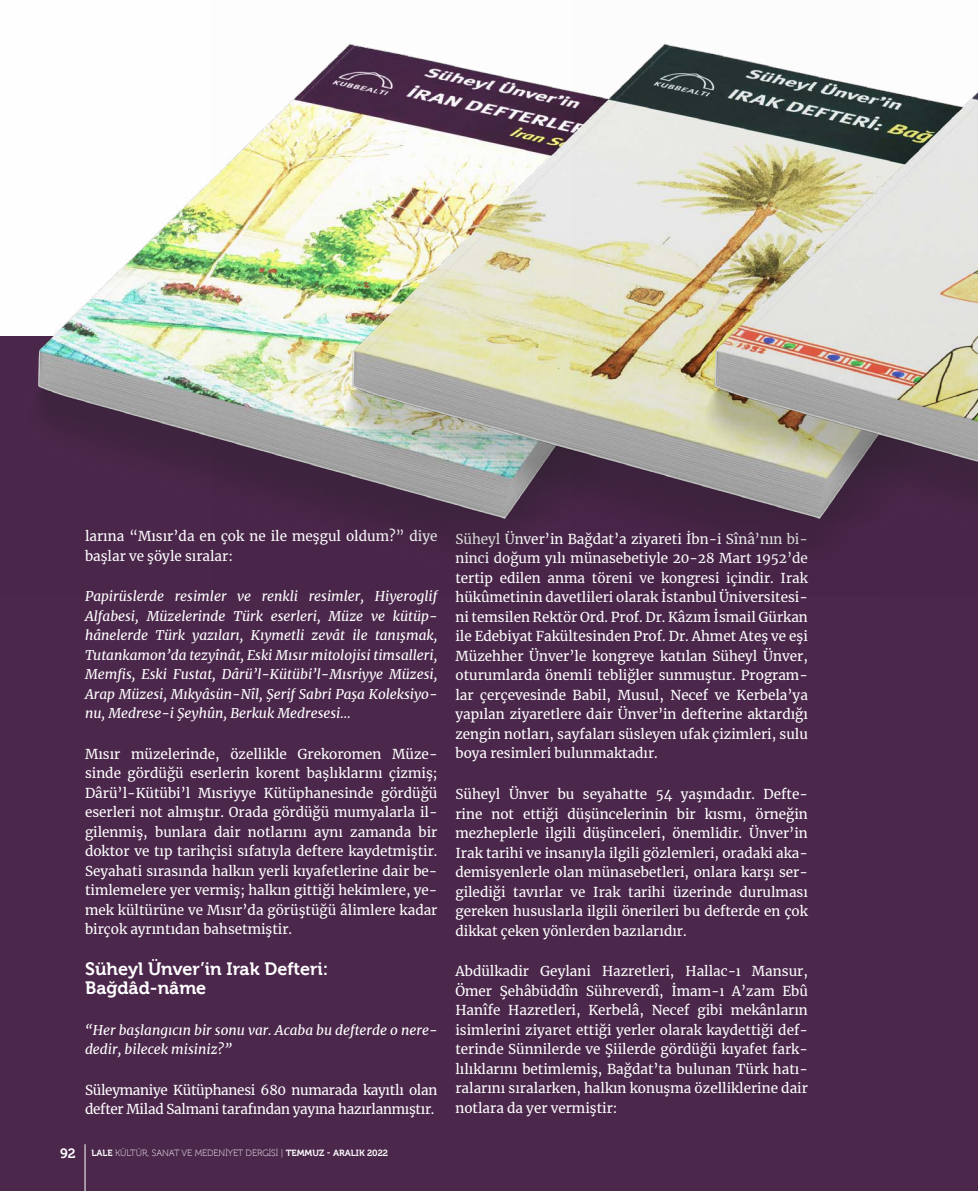
<style>
.page{position:relative;width:978px;height:1191px;background:#fff}
.page>*{position:absolute;margin:0;border:0;box-sizing:border-box;transform-origin:0 0}
.t1{font:18px/19.5px "Museo 700 EP";color:#fff}
.t2{font:13.5px/19.5px "Merriweather";color:#fff;text-align:justify}
.t3{font:italic 13.5px/19.5px "Merriweather";color:#fff;text-align:justify}
.t4{font:13.5px/19.5px "Merriweather";letter-spacing:-.02em;color:#fff}
.t5{font:9px "Museo 100 EP";color:#fff}
.s1{font-family:"Museo 700 EP";font-size:13.5px}
.s2{font-family:"Museo 700 EP"}
</style>
<div class="page">
<div style="left:0;top:336px;width:978px;height:855px;background:#4b274b"></div>
<hr style="left:85px;top:1144px;width:1px;height:47px;background:#fff">
<img style="left:38px;top:179px;width:174px;height:288px">
<img style="left:212px;top:43px;width:362px;height:483px">
<img style="left:574px;top:43px;width:404px;height:500px">
<p class="t2" style="left:85px;top:526px;width:354px">larına “Mısır’da en çok ne ile meşgul oldum?” diye başlar ve şöyle sıralar:</p>
<p class="t3" style="left:85px;top:586px;width:354px">Papirüslerde resimler ve renkli resimler, Hiyeroglif Alfabesi, Müzelerinde Türk eserleri, Müze ve kütüp&shy;hânelerde Türk yazıları, Kıymetli zevât ile tanışmak, Tutankamon’da tezyînât, Eski Mısır mitolojisi timsalleri, Memfis, Eski Fustat, Dârü’l-Kütübi’l-Mısriyye Müzesi, Arap Müzesi, Mıkyâsün-Nîl, Şerif Sabri Paşa Koleksiyo&shy;nu, Medrese-i Şeyhûn, Berkuk Medresesi…</p>
<p class="t2" style="left:85px;top:743px;width:354px">Mısır müzelerinde, özellikle Grekoromen Müze&shy;sinde gördüğü eserlerin korent başlıklarını çizmiş; Dârü’l-Kütübi’l Mısriyye Kütüphanesinde gördüğü eserleri not almıştır. Orada gördüğü mumyalarla il&shy;gilenmiş, bunlara dair notlarını aynı zamanda bir doktor ve tıp tarihçisi sıfatıyla deftere kaydetmiştir.<br>Seyahati sırasında halkın yerli kıyafetlerine dair be&shy;timlemelere yer vermiş; halkın gittiği hekimlere, ye&shy;mek kültürüne ve Mısır’da görüştüğü âlimlere kadar birçok ayrıntıdan bahsetmiştir.</p>
<h1 class="t1" style="left:85px;top:959px;width:245px">Süheyl Ünver’in Irak Defteri:<br>Bağdâd-nâme</h1>
<p class="t3" style="left:85px;top:1020px;width:354px">“Her başlangıcın bir sonu var. Acaba bu defterde o nere&shy;dedir, bilecek misiniz?”</p>
<p class="t4" style="left:85px;top:1079px;width:354px">Süleymaniye Kütüphanesi 680 numarada kayıtlı olan defter Milad Salmani tarafından yayına hazırlanmıştır.</p>
<p class="t5" style="left:60px;top:1148px;width:330px"><span class="s1">92</span> <span class="s2">LALE</span> KÜLTÜR, SANAT VE MEDENİYET DERGİSİ | <span class="s2">TEMMUZ - ARALIK 2022</span></p>
<p class="t2" style="left:455px;top:529px;width:354px">Süheyl Ünver’in Bağdat’a ziyareti İbn-i Sînâ’nın bi&shy;ninci doğum yılı münasebetiyle 20-28 Mart 1952’de tertip edilen anma töreni ve kongresi içindir. Irak hükûmetinin davetlileri olarak İstanbul Üniversitesi&shy;ni temsilen Rektör Ord. Prof. Dr. Kâzım İsmail Gürkan ile Edebiyat Fakültesinden Prof. Dr. Ahmet Ateş ve eşi Müzehher Ünver’le kongreye katılan Süheyl Ünver, oturumlarda önemli tebliğler sunmuştur. Program&shy;lar çerçevesinde Babil, Musul, Necef ve Kerbela’ya yapılan ziyaretlere dair Ünver’in defterine aktardığı zengin notları, sayfaları süsleyen ufak çizimleri, sulu boya resimleri bulunmaktadır.</p>
<p class="t2" style="left:455px;top:784px;width:354px">Süheyl Ünver bu seyahatte 54 yaşındadır. Defte&shy;rine not ettiği düşüncelerinin bir kısmı, örneğin mezheplerle ilgili düşünceleri, önemlidir. Ünver’in Irak tarihi ve insanıyla ilgili gözlemleri, oradaki aka&shy;demisyenlerle olan münasebetleri, onlara karşı ser&shy;gilediği tavırlar ve Irak tarihi üzerinde durulması gereken hususlarla ilgili önerileri bu defterde en çok dikkat çeken yönlerden bazılarıdır.</p>
<p class="t2" style="left:455px;top:961px;width:354px">Abdülkadir Geylani Hazretleri, Hallac-ı Mansur, Ömer Şehâbüddîn Sühreverdî, İmam-ı A’zam Ebû Hanîfe Hazretleri, Kerbelâ, Necef gibi mekânların isimlerini ziyaret ettiği yerler olarak kaydettiği def&shy;terinde Sünnilerde ve Şiilerde gördüğü kıyafet fark&shy;lılıklarını betimlemiş, Bağdat’ta bulunan Türk hatı&shy;ralarını sıralarken, halkın konuşma özelliklerine dair notlara da yer vermiştir:</p>
</div>
